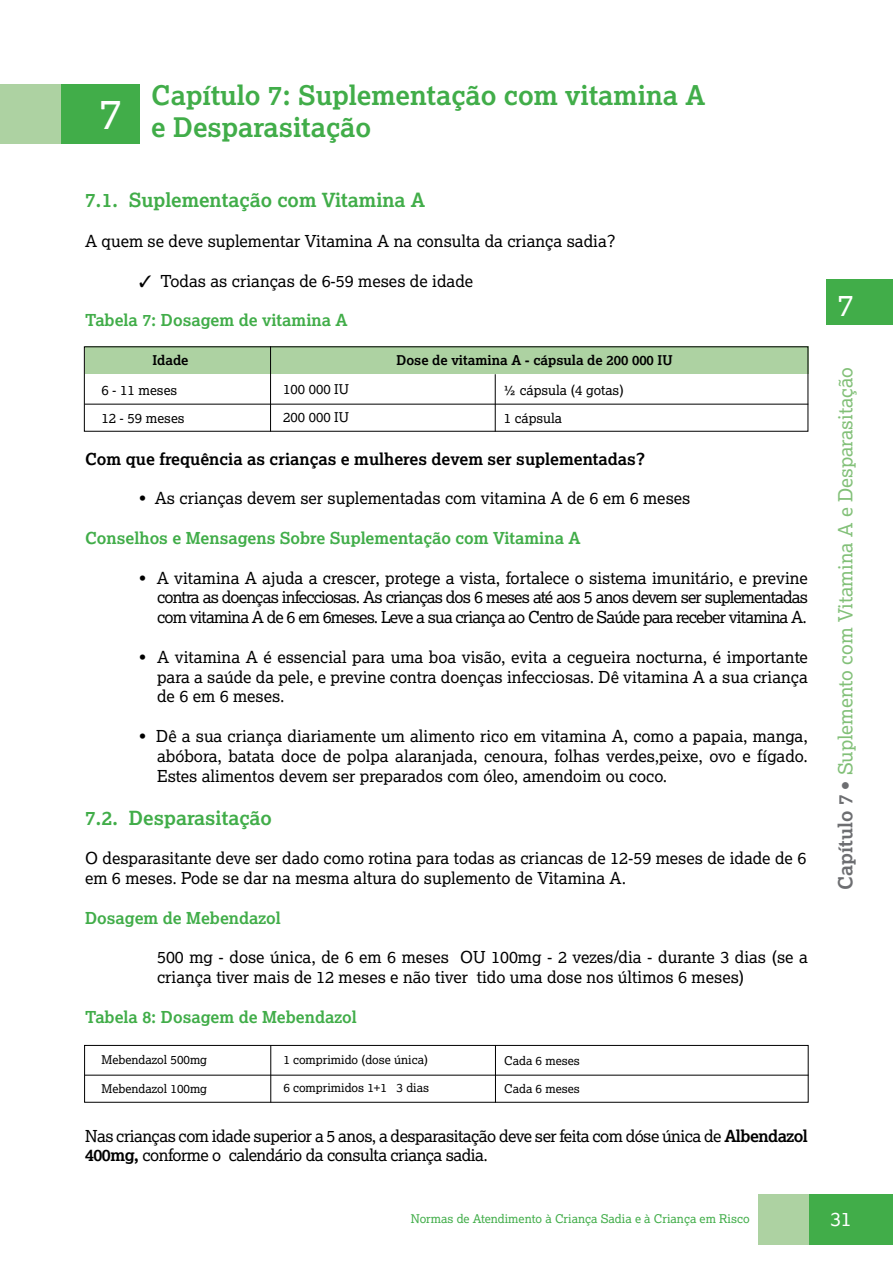
<style>
.page{position:relative;width:893px;height:1263px;background:#fff}
.page>*{position:absolute;margin:0;border:0;box-sizing:border-box;transform-origin:0 0}
.t1{font:42px "Lexia";color:#fff}
.t2{font:30px "Lexia";color:#fff}
.t3{font:700 27px/32.4px "Lexia";color:#41ad49}
.t4{font:700 19.5px "Lexia";color:#41ad49}
.t5{font:19.5px "Lexia";color:#82c078}
.t6{font:19.5px "Lexia";color:#fff}
.t7{font:16.5px/19.8px "Lexia";color:#000;text-align:justify}
.t8{font:16.5px/19.8px "Lexia";letter-spacing:-.03em;color:#000}
.t9{font:700 16.5px "Lexia";color:#41ad49}
.t10{font:700 16.5px "Lexia";color:#000}
.t11{font:13.5px/28.3px "Lexia";color:#000}
.t12{font:700 13.5px "Lexia";color:#000}
.t13{font:12px "Lexia";color:#000}
.t14{font:12px "Lexia";color:#41ad49}
.s1{font-weight:700}
.s2{font-weight:700;color:#6d6e71}
</style>
<div class="page">
<div style="left:84px;top:1045px;width:724px;height:58px;border:1px solid #000"></div>
<hr style="left:270px;top:1045px;width:1px;height:57px;background:#000">
<hr style="left:495px;top:1045px;width:1px;height:57px;background:#000">
<hr style="left:85px;top:1075px;width:723px;height:1px;background:#000">
<div style="left:85px;top:347px;width:723px;height:27px;background:#add2a2"></div>
<hr style="left:270px;top:346px;width:1px;height:86px;background:#000">
<hr style="left:495px;top:374px;width:1px;height:58px;background:#000">
<hr style="left:85px;top:404px;width:723px;height:1px;background:#000">
<div style="left:0;top:84px;width:139px;height:60px;background:#41ad49"></div>
<div style="left:0;top:84px;width:60px;height:60px;background:#add2a2"></div>
<div style="left:826px;top:279px;width:67px;height:45px;background:#41ad49"></div>
<div style="left:808px;top:1195px;width:85px;height:50px;background:#41ad49"></div>
<div style="left:758px;top:1195px;width:50px;height:50px;background:#add2a2"></div>
<h1 class="t1" style="left:99px;top:87px;width:24px">7</h1>
<h3 class="t3" style="left:151px;top:78px;width:555px">Capítulo 7: Suplementação com vitamina A e Desparasitação</h3>
<p class="t4" style="left:85px;top:188px;width:342px">7.1. Suplementação com Vitamina A</p>
<p class="t7" style="left:85px;top:231px;width:532px">A quem se deve suplementar Vitamina A na consulta da criança sadia?</p>
<p class="t7" style="left:139px;top:270px;width:336px">✓ Todas as crianças de 6-59 meses de idade</p>
<p class="t9" style="left:85px;top:310px;width:264px">Tabela 7: Dosagem de vitamina A</p>
<p class="t12" style="left:152px;top:352px;width:38px">Idade</p>
<p class="t11" style="left:101px;top:375px;width:85px">6 - 11 meses<br>12 - 59 meses</p>
<p class="t12" style="left:396px;top:351px;width:278px">Dose de vitamina A - cápsula de 200 000 IU</p>
<p class="t11" style="left:283px;top:375px;width:67px">100 000 IU<br>200 000 IU</p>
<p class="t11" style="left:504px;top:376px;width:121px">½ cápsula (4 gotas)<br>1 cápsula</p>
<p class="t10" style="left:85px;top:448px;width:562px">Com que frequência as crianças e mulheres devem ser suplementadas?</p>
<p class="t7" style="left:139px;top:488px;width:553px">• As crianças devem ser suplementadas com vitamina A de 6 em 6 meses</p>
<p class="t9" style="left:85px;top:527px;width:497px">Conselhos e Mensagens Sobre Suplementação com Vitamina A</p>
<p class="t7" style="left:157px;top:567px;width:652px;text-indent:-18px">• A vitamina A ajuda a crescer, protege a vista, fortalece o sistema imunitário, e previne contra as doenças infecciosas. As crianças dos 6 meses até aos 5 anos devem ser suplementadas com vitamina A de 6 em 6meses. Leve a sua criança ao Centro de Saúde para receber vitamina A.</p>
<p class="t7" style="left:157px;top:646px;width:652px;text-indent:-18px">• A vitamina A é essencial para uma boa visão, evita a cegueira nocturna, é importante para a saúde da pele, e previne contra doenças infecciosas. Dê vitamina A a sua criança de 6 em 6 meses.</p>
<p class="t7" style="left:157px;top:726px;width:652px;text-indent:-18px">• Dê a sua criança diariamente um alimento rico em vitamina A, como a papaia, manga, abóbora, batata doce de polpa alaranjada, cenoura, folhas verdes,peixe, ovo e fígado.<br>Estes alimentos devem ser preparados com óleo, amendoim ou coco.</p>
<p class="t4" style="left:85px;top:805px;width:188px">7.2. Desparasitação</p>
<p class="t7" style="left:85px;top:848px;width:723px">O desparasitante deve ser dado como rotina para todas as criancas de 12-59 meses de idade de 6 em 6 meses. Pode se dar na mesma altura do suplemento de Vitamina A.</p>
<p class="t9" style="left:85px;top:907px;width:197px">Dosagem de Mebendazol</p>
<p class="t7" style="left:157px;top:947px;width:652px">500 mg - dose única, de 6 em 6 meses OU 100mg - 2 vezes/dia - durante 3 dias (se a criança tiver mais de 12 meses e não tiver tido uma dose nos últimos 6 meses)</p>
<p class="t9" style="left:85px;top:1006px;width:273px">Tabela 8: Dosagem de Mebendazol</p>
<p class="t13" style="left:102px;top:1052px;width:107px">Mebendazol 500mg</p>
<p class="t13" style="left:102px;top:1081px;width:107px">Mebendazol 100mg</p>
<p class="t13" style="left:283px;top:1052px;width:146px">1 comprimido (dose única)</p>
<p class="t13" style="left:283px;top:1080px;width:147px">6 comprimidos 1+1 3 dias</p>
<p class="t13" style="left:504px;top:1053px;width:77px">Cada 6 meses</p>
<p class="t13" style="left:504px;top:1081px;width:77px">Cada 6 meses</p>
<p class="t8" style="left:85px;top:1125px;width:724px">Nas crianças com idade superior a 5 anos, a desparasitação deve ser feita com dóse única de <span class="s1">Albendazol<br>400mg,</span> conforme o calendário da consulta criança sadia.</p>
<h2 class="t2" style="left:837px;top:286px;width:18px">7</h2>
<p class="t5" style="left:833px;top:890px;width:524px;rotate:-90deg"><span class="s2">Capítulo 7 •</span> Suplemento com Vitamina A e Desparasitação</p>
<p class="t14" style="left:411px;top:1210px;width:340px">Normas de Atendimento à Criança Sadia e à Criança em Risco</p>
<p class="t6" style="left:830px;top:1207px;width:23px">31</p>
</div>
